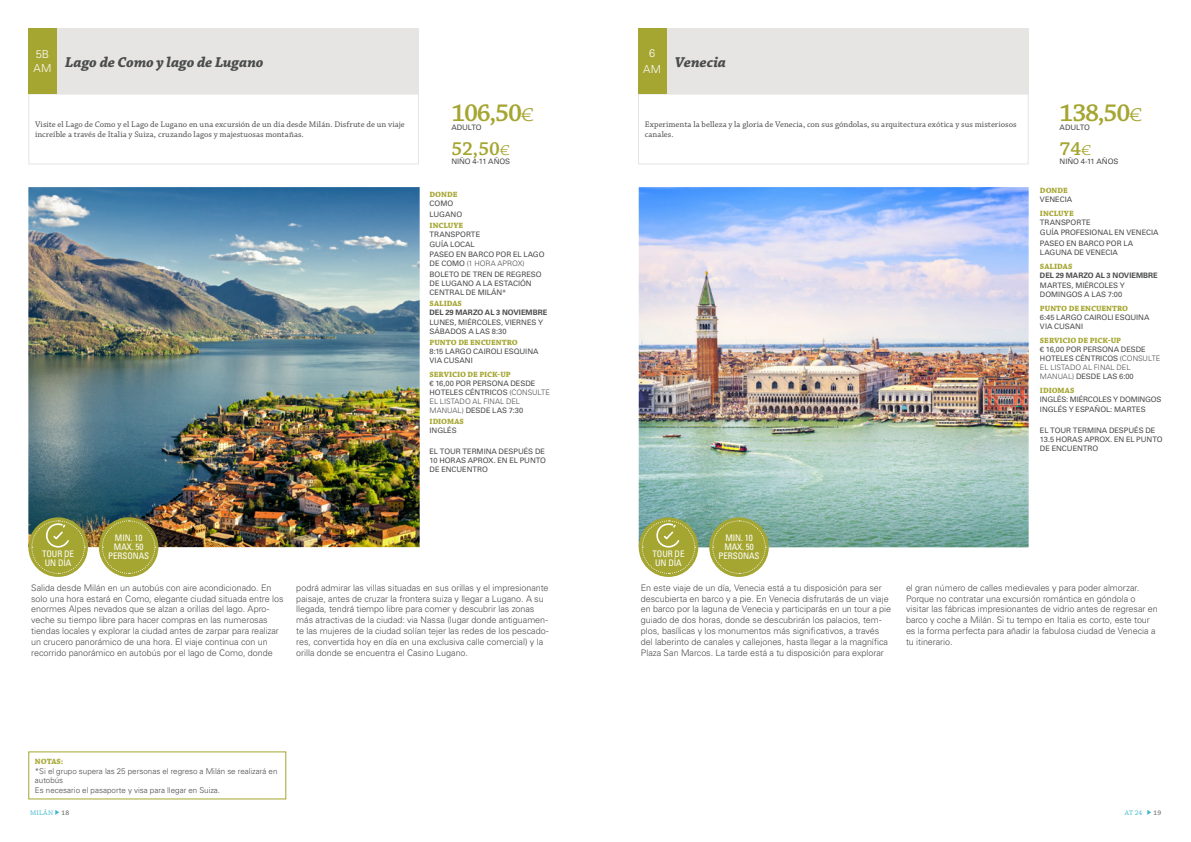
<style>
.page{position:relative;width:1191px;height:842px;background:#fff}
.page>*{position:absolute;margin:0;border:0;box-sizing:border-box;transform-origin:0 0}
.t1{font:600 26px "Chaparral Pro";letter-spacing:-.05em;color:#a5a531}
.t2{font:600 20px "Chaparral Pro";color:#a5a531}
.t3{font:15px "Chaparral Pro Bold It Capt";letter-spacing:-.01em;color:#4b4c4d}
.t4{font:300 11px/13.2px "Univers LT Std";color:#fff}
.t5{font:300 9px/10.8px "Univers LT Std";letter-spacing:-.005em;color:#4b4c4d}
.t6{font:condensed 9px/9px "Univers LT Std";letter-spacing:-.01em;color:#fff;text-align:center}
.t7{font:8.5px/10.2px "Chaparral Pro Capt";letter-spacing:.005em;color:#4b4c4d}
.t8{font:300 8px/9.6px "Univers LT Std";color:#4b4c4d}
.where_outside{font:8px "Chaparral Pro Bold Capt";letter-spacing:-.005em;color:#a5a531}
.where{font:8px "Chaparral Pro Bold Capt";letter-spacing:-.01em;color:#a5a531}
.colonna{font:7.5px/9px "Univers LT Std";letter-spacing:-.005em;color:#4b4c4d}
.colonna-2{font:700 7.5px "Univers LT Std";color:#4b4c4d}
.colonna-3{font:7.5px "Univers LT Std";letter-spacing:-.025em;color:#4b4c4d}
.t9{font:7px "Chaparral Pro Capt";letter-spacing:.025em;color:#3fb8cf}
.t10{font:7px "Chaparral Pro Capt";color:#4b4c4d}
.s1{font-weight:300}
.s2{color:#4b4c4d}
</style>
<div class="page">
<svg style="left:55px;top:810px;width:4px;height:5px"></svg>
<svg style="left:1147px;top:810px;width:4px;height:5px"></svg>
<img style="left:28px;top:187px;width:392px;height:360px">
<div style="left:28px;top:94px;width:391px;height:70px;border:1px solid #e6e5e3"></div>
<div style="left:57px;top:28px;width:362px;height:66px;background:#e6e5e3"></div>
<img style="left:639px;top:187px;width:389px;height:360px">
<div style="left:638px;top:94px;width:390px;height:70px;border:1px solid #e6e5e3"></div>
<div style="left:666px;top:28px;width:362px;height:66px;background:#e6e5e3"></div>
<svg style="left:28px;top:517px;width:60px;height:60px"></svg>
<svg style="left:31px;top:520px;width:54px;height:54px"></svg>
<div style="left:99px;top:517px;width:59px;height:60px;background:#a5a531;border-radius:50%"></div>
<svg style="left:101px;top:520px;width:55px;height:54px"></svg>
<div style="left:639px;top:517px;width:59px;height:60px;background:#a5a531;border-radius:50%"></div>
<svg style="left:641px;top:520px;width:55px;height:54px"></svg>
<svg style="left:709px;top:517px;width:59px;height:60px"></svg>
<svg style="left:711px;top:520px;width:55px;height:54px"></svg>
<div style="left:28px;top:28px;width:29px;height:66px;background:#a5a531"></div>
<div style="left:638px;top:28px;width:28px;height:66px;background:#a5a531"></div>
<p class="t4" style="left:34px;top:48px;width:19px">5B<br>AM</p>
<p class="t3" style="left:65px;top:53px;width:200px">Lago de Como y lago de Lugano</p>
<p class="t4" style="left:649px;top:46px;width:8px">6</p>
<p class="t4" style="left:643px;top:62px;width:19px">AM</p>
<p class="t3" style="left:675px;top:53px;width:53px">Venecia</p>
<p class="t7" style="left:35px;top:120px;width:371px">Visite el Lago de Como y el Lago de Lugano en una excursión de un día desde Milán. Disfrute de un viaje increíble a través de Italia y Suiza, cruzando lagos y majestuosas montañas.</p>
<p class="t1" style="left:451px;top:98px;width:84px">106,50<span class="s1">€</span></p>
<p class="colonna" style="left:451px;top:123px;width:32px">ADULTO</p>
<p class="t2" style="left:451px;top:138px;width:60px">52,50<span class="s1">€</span></p>
<p class="colonna" style="left:451px;top:157px;width:60px">NIÑO 4-11 AÑOS</p>
<p class="t7" style="left:644px;top:120px;width:373px">Experimenta la belleza y la gloria de Venecia, con sus góndolas, su arquitectura exótica y sus misteriosos canales.</p>
<p class="t1" style="left:1059px;top:98px;width:84px">138,50<span class="s1">€</span></p>
<p class="colonna" style="left:1059px;top:123px;width:32px">ADULTO</p>
<p class="t2" style="left:1059px;top:138px;width:33px">74<span class="s1">€</span></p>
<p class="colonna" style="left:1059px;top:157px;width:60px">NIÑO 4-11 AÑOS</p>
<p class="where_outside" style="left:429px;top:190px;width:29px">DONDE</p>
<p class="colonna" style="left:429px;top:199px;width:25px">COMO</p>
<p class="colonna" style="left:429px;top:209px;width:34px">LUGANO</p>
<p class="where_outside" style="left:429px;top:220px;width:35px">INCLUYE</p>
<p class="colonna" style="left:429px;top:229px;width:52px">TRANSPORTE</p>
<p class="colonna" style="left:429px;top:240px;width:47px">GUÍA LOCAL</p>
<p class="colonna" style="left:429px;top:250px;width:116px">PASEO EN BARCO POR EL LAGO<br>DE COMO <span class="s1">(1 HORA APROX)</span></p>
<p class="colonna" style="left:429px;top:270px;width:114px">BOLETO DE TREN DE REGRESO<br>DE LUGANO A LA ESTACIÓN<br>CENTRAL DE MILÁN*</p>
<p class="where_outside" style="left:429px;top:299px;width:34px">SALIDAS</p>
<p class="colonna-2" style="left:429px;top:308px;width:119px">DEL 29 MARZO AL 3 NOVIEMBRE</p>
<p class="colonna" style="left:429px;top:318px;width:115px">LUNES, MIÉRCOLES, VIERNES Y<br>SÁBADOS A LAS 8:30</p>
<p class="where_outside" style="left:429px;top:338px;width:90px">PUNTO DE ENCUENTRO</p>
<p class="colonna" style="left:429px;top:347px;width:110px">8:15 LARGO CAIROLI ESQUINA<br>VIA CUSANI</p>
<p class="where" style="left:429px;top:370px;width:83px">SERVICIO DE PICK-UP</p>
<p class="colonna" style="left:429px;top:379px;width:122px">€ 16,00 POR PERSONA DESDE<br>HOTELES CÉNTRICOS <span class="s1">(CONSULTE<br>EL LISTADO AL FINAL DEL<br>MANUAL)</span> DESDE LAS 7:30</p>
<p class="where_outside" style="left:429px;top:417px;width:36px">IDIOMAS</p>
<p class="colonna" style="left:429px;top:426px;width:29px">INGLÉS</p>
<p class="colonna" style="left:429px;top:447px;width:118px">EL TOUR TERMINA DESPUÉS DE<br>10 HORAS APROX. EN EL PUNTO<br>DE ENCUENTRO</p>
<p class="where_outside" style="left:1040px;top:186px;width:29px">DONDE</p>
<p class="colonna" style="left:1040px;top:195px;width:34px">VENECIA</p>
<p class="where_outside" style="left:1040px;top:209px;width:35px">INCLUYE</p>
<p class="colonna" style="left:1040px;top:218px;width:52px">TRANSPORTE</p>
<p class="colonna" style="left:1040px;top:228px;width:120px">GUÍA PROFESIONAL EN VENECIA</p>
<p class="colonna" style="left:1040px;top:239px;width:95px">PASEO EN BARCO POR LA<br>LAGUNA DE VENECIA</p>
<p class="where_outside" style="left:1040px;top:261px;width:34px">SALIDAS</p>
<p class="colonna-2" style="left:1040px;top:271px;width:119px">DEL 29 MARZO AL 3 NOVIEMBRE</p>
<p class="colonna" style="left:1040px;top:281px;width:86px">MARTES, MIÉRCOLES Y<br>DOMINGOS A LAS 7:00</p>
<p class="where_outside" style="left:1040px;top:303px;width:90px">PUNTO DE ENCUENTRO</p>
<p class="colonna" style="left:1040px;top:313px;width:111px">6:45 LARGO CAIROLI ESQUINA<br>VIA CUSANI</p>
<p class="where_outside" style="left:1040px;top:335px;width:83px">SERVICIO DE PICK-UP</p>
<p class="colonna" style="left:1040px;top:345px;width:122px">€ 16,00 POR PERSONA DESDE<br>HOTELES CÉNTRICOS <span class="s1">(CONSULTE<br>EL LISTADO AL FINAL DEL<br>MANUAL)</span> DESDE LAS 6:00</p>
<p class="where_outside" style="left:1040px;top:385px;width:36px">IDIOMAS</p>
<p class="colonna-3" style="left:1040px;top:394px;width:123px">INGLÉS: MIÉRCOLES Y DOMINGOS</p>
<p class="colonna" style="left:1040px;top:405px;width:107px">INGLÉS Y ESPAÑOL: MARTES</p>
<p class="colonna" style="left:1040px;top:426px;width:124px">EL TOUR TERMINA DESPUÉS DE<br>13.5 HORAS APROX. EN EL PUNTO<br>DE ENCUENTRO</p>
<p class="t6" style="left:42px;top:549px;width:33px">TOUR DE<br>UN DÍA</p>
<p class="t6" style="left:108px;top:534px;width:42px">MIN. 10<br>MAX. 50<br>PERSONAS</p>
<p class="t6" style="left:652px;top:549px;width:33px">TOUR DE<br>UN DÍA</p>
<p class="t6" style="left:718px;top:534px;width:42px">MIN. 10<br>MAX. 50<br>PERSONAS</p>
<p class="t5" style="left:31px;top:582px;width:254px">Salida desde Milán en un autobús con aire acondicionado. En solo una hora estará en Como, elegante ciudad situada entre los enormes Alpes nevados que se alzan a orillas del lago. Apro&shy;veche su tiempo libre para hacer compras en las numerosas tiendas locales y explorar la ciudad antes de zarpar para realizar un crucero panorámico de una hora. El viaje continua con un recorrido panorámico en autobús por el lago de Como, donde</p>
<p class="t5" style="left:296px;top:582px;width:254px">podrá admirar las villas situadas en sus orillas y el impresionante paisaje, antes de cruzar la frontera suiza y llegar a Lugano. A su llegada, tendrá tiempo libre para comer y descubrir las zonas más atractivas de la ciudad: via Nassa (lugar donde antiguamen&shy;te las mujeres de la ciudad solían tejer las redes de los pescado&shy;res, convertida hoy en día en una exclusiva calle comercial) y la orilla donde se encuentra el Casino Lugano.</p>
<p class="t5" style="left:641px;top:582px;width:252px">En este viaje de un día, Venecia está a tu disposición para ser descubierta en barco y a pie. En Venecia disfrutarás de un viaje en barco por la laguna de Venecia y participarás en un tour a pie guiado de dos horas, donde se descubrirán los palacios, tem&shy;plos, basílicas y los monumentos más significativos, a través del laberinto de canales y callejones, hasta llegar a la magnífica Plaza San Marcos. La tarde está a tu disposición para explorar</p>
<p class="t5" style="left:906px;top:582px;width:253px">el gran número de calles medievales y para poder almorzar.<br>Porque no contratar una excursión romántica en góndola o visitar las fábricas impresionantes de vidrio antes de regresar en barco y coche a Milán. Si tu tempo en Italia es corto, este tour es la forma perfecta para añadir la fabulosa ciudad de Venecia a tu itinerario.</p>
<p class="where" style="left:35px;top:757px;width:30px">NOTAS:</p>
<p class="t8" style="left:35px;top:766px;width:244px">*Si el grupo supera las 25 personas el regreso a Milán se realizará en autobús</p>
<p class="t8" style="left:35px;top:785px;width:187px">Es necesario el pasaporte y visa para llegar en Suiza.</p>
<p class="t9" style="left:30px;top:809px;width:40px">MILÁN <span class="s2">18</span></p>
<p class="t9" style="left:1124px;top:809px;width:19px">AT 24</p>
<p class="t10" style="left:1153px;top:809px;width:9px">19</p>
</div>
